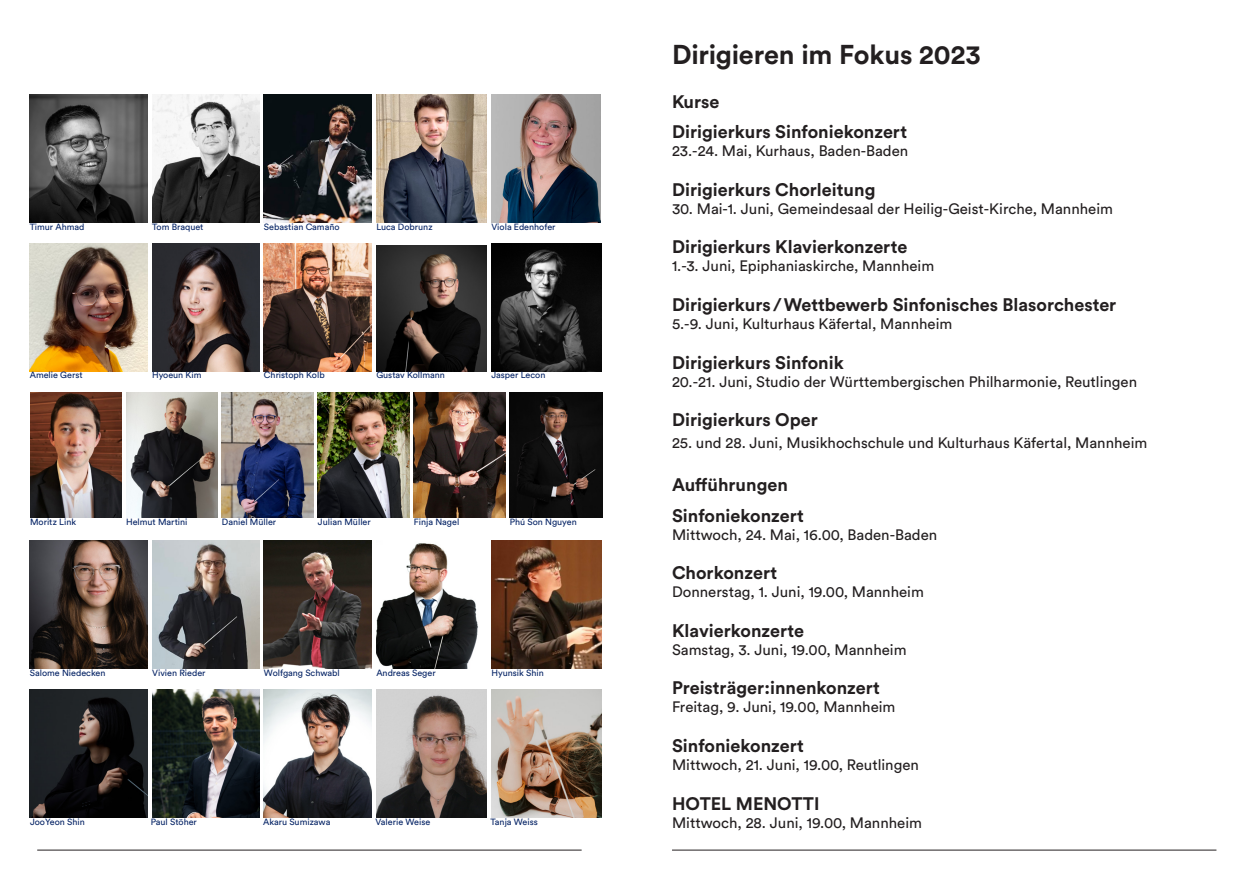
<style>
.page{position:relative;width:1259px;height:893px;background:#fff}
.page>*{position:absolute;margin:0;border:0;box-sizing:border-box;transform-origin:0 0}
.t1{font:700 27px "Circular Pro";letter-spacing:-.005em;color:#231f20}
.t2{font:700 18px/30.6px "Circular Pro";color:#231f20}
.t3{font:15px "Circular Pro";color:#231f20}
.t4{font:9px "Circular Pro";color:#052365}
</style>
<div class="page">
<hr style="left:672px;top:850px;width:544px;height:1px;background:#231f20">
<hr style="left:37px;top:850px;width:544px;height:1px;background:#231f20">
<img style="left:30px;top:95px;width:118px;height:127px">
<img style="left:152px;top:95px;width:107px;height:127px">
<img style="left:264px;top:95px;width:108px;height:127px">
<img style="left:376px;top:95px;width:110px;height:127px">
<img style="left:491px;top:95px;width:110px;height:127px">
<img style="left:30px;top:244px;width:117px;height:127px">
<img style="left:152px;top:244px;width:107px;height:127px">
<img style="left:264px;top:244px;width:108px;height:127px">
<img style="left:376px;top:245px;width:110px;height:126px">
<img style="left:491px;top:244px;width:110px;height:127px">
<img style="left:30px;top:541px;width:118px;height:127px">
<img style="left:152px;top:541px;width:107px;height:127px">
<img style="left:264px;top:541px;width:108px;height:127px">
<img style="left:376px;top:543px;width:102px;height:125px">
<img style="left:491px;top:541px;width:110px;height:127px">
<img style="left:30px;top:690px;width:118px;height:127px">
<img style="left:152px;top:690px;width:107px;height:127px">
<img style="left:264px;top:690px;width:108px;height:127px">
<img style="left:376px;top:690px;width:111px;height:127px">
<img style="left:491px;top:690px;width:110px;height:127px">
<img style="left:30px;top:393px;width:91px;height:125px">
<img style="left:126px;top:393px;width:91px;height:125px">
<img style="left:222px;top:393px;width:91px;height:125px">
<img style="left:318px;top:393px;width:91px;height:125px">
<img style="left:414px;top:393px;width:91px;height:125px">
<img style="left:510px;top:393px;width:92px;height:125px">
<p class="t4" style="left:30px;top:220px;width:56px">Timur Ahmad</p>
<p class="t4" style="left:152px;top:220px;width:53px">Tom Braquet</p>
<p class="t4" style="left:264px;top:220px;width:77px">Sebastian Camaño</p>
<p class="t4" style="left:376px;top:220px;width:58px">Luca Dobrunz</p>
<p class="t4" style="left:491px;top:220px;width:66px">Viola Edenhofer</p>
<p class="t4" style="left:30px;top:369px;width:54px">Amelie Gerst</p>
<p class="t4" style="left:152px;top:369px;width:51px">Hyoeun Kim</p>
<p class="t4" style="left:264px;top:369px;width:62px">Christoph Kolb</p>
<p class="t4" style="left:376px;top:369px;width:70px">Gustav Kollmann</p>
<p class="t4" style="left:491px;top:369px;width:56px">Jasper Lecon</p>
<p class="t4" style="left:30px;top:516px;width:48px">Moritz Link</p>
<p class="t4" style="left:126px;top:516px;width:63px">Helmut Martini</p>
<p class="t4" style="left:222px;top:516px;width:56px">Daniel Müller</p>
<p class="t4" style="left:318px;top:516px;width:54px">Julian Müller</p>
<p class="t4" style="left:414px;top:516px;width:47px">Finja Nagel</p>
<p class="t4" style="left:510px;top:516px;width:68px">Phú Son Nguyen</p>
<p class="t4" style="left:30px;top:666px;width:77px">Salome Niedecken</p>
<p class="t4" style="left:152px;top:666px;width:55px">Vivien Rieder</p>
<p class="t4" style="left:264px;top:666px;width:77px">Wolfgang Schwabl</p>
<p class="t4" style="left:376px;top:666px;width:61px">Andreas Seger</p>
<p class="t4" style="left:491px;top:666px;width:54px">Hyunsik Shin</p>
<h1 class="t1" style="left:672px;top:36px;width:310px">Dirigieren im Fokus 2023</h1>
<p class="t2" style="left:672px;top:85px;width:237px">Kurse<br>Dirigierkurs Sinfoniekonzert</p>
<p class="t3" style="left:672px;top:141px;width:238px">23.-24. Mai, Kurhaus, Baden-Baden</p>
<p class="t2" style="left:672px;top:173px;width:205px">Dirigierkurs Chorleitung</p>
<p class="t3" style="left:672px;top:198px;width:442px">30. Mai-1. Juni, Gemeindesaal der Heilig-Geist-Kirche, Mannheim</p>
<p class="t2" style="left:672px;top:231px;width:237px">Dirigierkurs Klavierkonzerte</p>
<p class="t3" style="left:672px;top:256px;width:264px">1.-3. Juni, Epiphaniaskirche, Mannheim</p>
<p class="t2" style="left:672px;top:289px;width:446px">Dirigierkurs /Wettbewerb Sinfonisches Blasorchester</p>
<p class="t3" style="left:672px;top:314px;width:282px">5.-9. Juni, Kulturhaus Käfertal, Mannheim</p>
<p class="t2" style="left:672px;top:346px;width:173px">Dirigierkurs Sinfonik</p>
<p class="t3" style="left:672px;top:371px;width:466px">20.-21. Juni, Studio der Württembergischen Philharmonie, Reutlingen</p>
<p class="t2" style="left:672px;top:404px;width:147px">Dirigierkurs Oper</p>
<p class="t3" style="left:672px;top:432px;width:477px">25. und 28. Juni, Musikhochschule und Kulturhaus Käfertal, Mannheim</p>
<p class="t2" style="left:672px;top:469px;width:133px">Aufführungen<br>Sinfoniekonzert</p>
<p class="t3" style="left:672px;top:524px;width:267px">Mittwoch, 24. Mai, 16.00, Baden-Baden</p>
<p class="t2" style="left:672px;top:557px;width:107px">Chorkonzert</p>
<p class="t3" style="left:672px;top:582px;width:253px">Donnerstag, 1. Juni, 19.00, Mannheim</p>
<p class="t2" style="left:672px;top:614px;width:134px">Klavierkonzerte</p>
<p class="t3" style="left:672px;top:639px;width:236px">Samstag, 3. Juni, 19.00, Mannheim</p>
<p class="t2" style="left:672px;top:672px;width:209px">Preisträger:innenkonzert</p>
<p class="t3" style="left:672px;top:697px;width:225px">Freitag, 9. Juni, 19.00, Mannheim</p>
<p class="t2" style="left:672px;top:730px;width:133px">Sinfoniekonzert</p>
<p class="t3" style="left:672px;top:755px;width:248px">Mittwoch, 21. Juni, 19.00, Reutlingen</p>
<p class="t2" style="left:672px;top:787px;width:149px">HOTEL MENOTTI</p>
<p class="t4" style="left:30px;top:816px;width:56px">JooYeon Shin</p>
<p class="t4" style="left:151px;top:816px;width:48px">Paul Stöher</p>
<p class="t4" style="left:263px;top:816px;width:69px">Akaru Sumizawa</p>
<p class="t4" style="left:375px;top:816px;width:56px">Valerie Weise</p>
<p class="t4" style="left:490px;top:816px;width:49px">Tanja Weiss</p>
<p class="t3" style="left:672px;top:812px;width:251px">Mittwoch, 28. Juni, 19.00, Mannheim</p>
</div>
